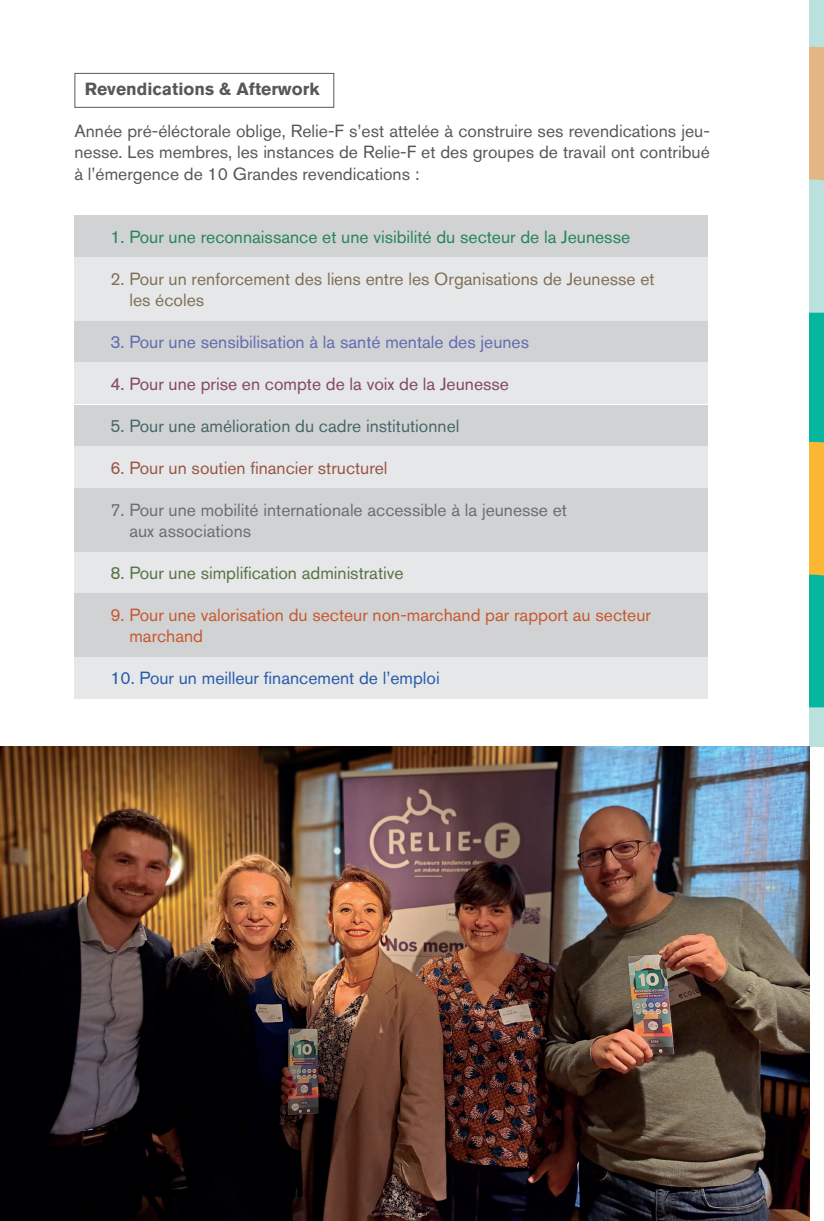
<style>
.page{position:relative;width:824px;height:1221px;background:#fff}
.page>*{position:absolute;margin:0;border:0;box-sizing:border-box;transform-origin:0 0}
.t1{font:17.5px/21px "Akzidenz Grotesk BQ";color:#57585a;text-align:justify}
.t2{font:17.5px/21px "Akzidenz Grotesk BQ";color:#7f7056}
.t3{font:17.5px/21px "Akzidenz Grotesk BQ";color:#6c6d70}
.t4{font:17.5px/21px "Akzidenz Grotesk BQ";color:#c6592e}
.t5{font:17.5px "Akzidenz Grotesk BQ";color:#268558}
.t6{font:17.5px "Akzidenz Grotesk BQ";color:#616bb0}
.t7{font:17.5px "Akzidenz Grotesk BQ";color:#82495e}
.t8{font:17.5px "Akzidenz Grotesk BQ";color:#476667}
.t9{font:17.5px "Akzidenz Grotesk BQ";color:#285aa9}
.t10{font:17.5px "Akzidenz Grotesk BQ";color:#587243}
.t11{font:17.5px "Akzidenz Grotesk BQ";color:#985644}
.t12{font:700 17.5px "Akzidenz Grotesk BQ";color:#57585a}
</style>
<div class="page">
<div style="left:74px;top:215px;width:634px;height:42px;background:#d1d2d4"></div>
<div style="left:74px;top:321px;width:634px;height:41px;background:#d1d2d4"></div>
<div style="left:74px;top:362px;width:634px;height:42px;background:#e6e7e9"></div>
<div style="left:74px;top:405px;width:634px;height:41px;background:#d1d2d4"></div>
<div style="left:74px;top:446px;width:634px;height:42px;background:#e6e7e9"></div>
<div style="left:74px;top:551px;width:634px;height:42px;background:#e6e7e9"></div>
<div style="left:74px;top:657px;width:634px;height:41px;background:#e6e7e9"></div>
<div style="left:74px;top:257px;width:634px;height:64px;background:#e6e7e9"></div>
<div style="left:74px;top:488px;width:634px;height:63px;background:#d1d2d4"></div>
<div style="left:74px;top:593px;width:634px;height:64px;background:#d1d2d4"></div>
<div style="left:74px;top:73px;width:260px;height:35px;border:1px solid #57585a"></div>
<svg style="left:809px;top:0;width:15px;height:746px;background:#8dc299"></svg>
<img style="left:0;top:746px;width:809px;height:474px">
<p class="t12" style="left:85px;top:79px;width:236px">Revendications &amp; Afterwork</p>
<p class="t1" style="left:74px;top:121px;width:636px">Année pré-éléctorale oblige, Relie-F s’est attelée à construire ses revendications jeu&shy;nesse. Les membres, les instances de Relie-F et des groupes de travail ont contribué à l’émergence de 10 Grandes revendications :</p>
<p class="t5" style="left:110px;top:226px;width:521px">1. Pour une reconnaissance et une visibilité du secteur de la Jeunesse</p>
<p class="t2" style="left:129px;top:268px;width:526px;text-indent:-19px">2. Pour un renforcement des liens entre les Organisations de Jeunesse et les écoles</p>
<p class="t6" style="left:110px;top:331px;width:420px">3. Pour une sensibilisation à la santé mentale des jeunes</p>
<p class="t7" style="left:110px;top:373px;width:400px">4. Pour une prise en compte de la voix de la Jeunesse</p>
<p class="t8" style="left:110px;top:415px;width:350px">5. Pour une amélioration du cadre institutionnel</p>
<p class="t11" style="left:110px;top:457px;width:278px">6. Pour un soutien financier structurel</p>
<p class="t3" style="left:129px;top:499px;width:439px;text-indent:-19px">7. Pour une mobilité internationale accessible à la jeunesse et aux associations</p>
<p class="t10" style="left:110px;top:562px;width:294px">8. Pour une simplification administrative</p>
<p class="t4" style="left:129px;top:604px;width:523px;text-indent:-19px">9. Pour une valorisation du secteur non-marchand par rapport au secteur marchand</p>
<p class="t9" style="left:110px;top:667px;width:331px">10. Pour un meilleur financement de l’emploi</p>
</div>
